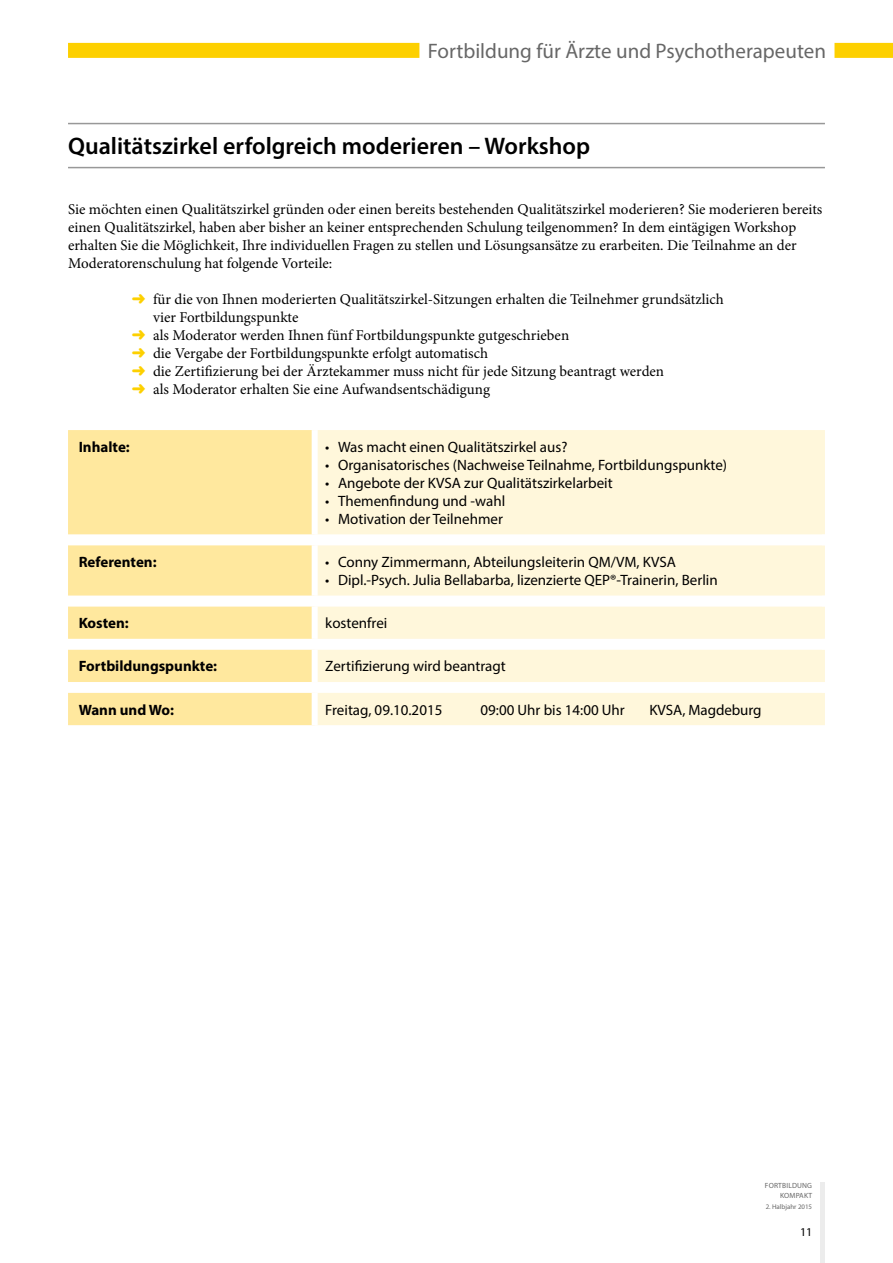
<style>
.page{position:relative;width:893px;height:1263px;background:#fff}
.page>*{position:absolute;margin:0;border:0;box-sizing:border-box;transform-origin:0 0}
.t1{font:600 24px "Myriad Pro";color:#000}
.t2{font:21px "Myriad Pro";color:#676767}
.t3{font:15px/18px "Minion Pro";color:#000}
.t4{font:15px "Myriad Pro";color:#000}
.t5{font:700 15px "Myriad Pro";color:#000}
.t6{font:12px "Myriad Pro";color:#000}
.t7{font:7.5px/10.5px "Myriad Pro";letter-spacing:.02em;color:#676767;text-align:right}
.t8{font:6.9px "Myriad Pro";color:#676767}
.s1{color:#fdd000}
</style>
<div class="page">
<div style="left:820px;top:1182px;width:5px;height:81px;background:#ececec"></div>
<div style="left:68px;top:43px;width:825px;height:15px;background:#fdd000"></div>
<div style="left:419px;top:36px;width:415px;height:30px;background:#fff"></div>
<div style="left:68px;top:430px;width:244px;height:295px;background:#ffe89e"></div>
<div style="left:318px;top:430px;width:507px;height:295px;background:#fff7db"></div>
<svg style="left:68px;top:535px;width:757px;height:158px;fill:#fff7db"></svg>
<div style="left:822px;top:535px;width:6px;height:10px;background:#fff"></div>
<div style="left:822px;top:596px;width:6px;height:10px;background:#fff"></div>
<div style="left:822px;top:639px;width:6px;height:10px;background:#fff"></div>
<div style="left:822px;top:682px;width:6px;height:11px;background:#fff"></div>
<div style="left:312px;top:649px;width:6px;height:33px;background:#fff"></div>
<div style="left:312px;top:606px;width:6px;height:33px;background:#fff"></div>
<div style="left:312px;top:545px;width:6px;height:51px;background:#fff"></div>
<hr style="left:68px;top:123px;width:757px;height:1px;background:#989898">
<hr style="left:68px;top:167px;width:757px;height:1px;background:#989898">
<h2 class="t2" style="left:428px;top:38px;width:400px">Fortbildung für Ärzte und Psychotherapeuten</h2>
<h1 class="t1" style="left:68px;top:131px;width:524px">Qualitätszirkel erfolgreich moderieren – Workshop</h1>
<p class="t3" style="left:68px;top:200px;width:756px">Sie möchten einen Qualitätszirkel gründen oder einen bereits bestehenden Qualitätszirkel moderieren? Sie moderieren bereits einen Qualitätszirkel, haben aber bisher an keiner entsprechenden Schulung teilgenommen? In dem eintägigen Workshop erhalten Sie die Möglichkeit, Ihre individuellen Fragen zu stellen und Lösungsansätze zu erarbeiten. Die Teilnahme an der Moderatorenschulung hat folgende Vorteile:</p>
<p class="t3" style="left:132px;top:290px;width:594px"><span class="s1">➜</span> für die von Ihnen moderierten Qualitätszirkel-Sitzungen erhalten die Teilnehmer grundsätzlich</p>
<p class="t3" style="left:153px;top:308px;width:147px">vier Fortbildungspunkte</p>
<p class="t3" style="left:132px;top:326px;width:439px"><span class="s1">➜</span> als Moderator werden Ihnen fünf Fortbildungspunkte gutgeschrieben</p>
<p class="t3" style="left:132px;top:344px;width:358px"><span class="s1">➜</span> die Vergabe der Fortbildungspunkte erfolgt automatisch</p>
<p class="t3" style="left:132px;top:362px;width:534px"><span class="s1">➜</span> die Zertifizierung bei der Ärztekammer muss nicht für jede Sitzung beantragt werden</p>
<p class="t3" style="left:132px;top:380px;width:360px"><span class="s1">➜</span> als Moderator erhalten Sie eine Aufwandsentschädigung</p>
<p class="t5" style="left:79px;top:437px;width:53px">Inhalte:</p>
<p class="t4" style="left:325px;top:438px;width:244px">• Was macht einen Qualitätszirkel aus?</p>
<p class="t4" style="left:325px;top:456px;width:403px">• Organisatorisches (Nachweise Teilnahme, Fortbildungspunkte)</p>
<p class="t4" style="left:325px;top:474px;width:289px">• Angebote der KVSA zur Qualitätszirkelarbeit</p>
<p class="t4" style="left:325px;top:492px;width:181px">• Themenfindung und -wahl</p>
<p class="t4" style="left:325px;top:510px;width:179px">• Motivation der Teilnehmer</p>
<p class="t5" style="left:79px;top:552px;width:79px">Referenten:</p>
<p class="t4" style="left:325px;top:553px;width:352px">• Conny Zimmermann, Abteilungsleiterin QM/VM, KVSA</p>
<p class="t4" style="left:325px;top:571px;width:394px">• Dipl.-Psych. Julia Bellabarba, lizenzierte QEP®-Trainerin, Berlin</p>
<p class="t5" style="left:79px;top:613px;width:52px">Kosten:</p>
<p class="t4" style="left:325px;top:614px;width:64px">kostenfrei</p>
<p class="t5" style="left:79px;top:656px;width:140px">Fortbildungspunkte:</p>
<p class="t4" style="left:325px;top:657px;width:182px">Zertifizierung wird beantragt</p>
<p class="t5" style="left:79px;top:700px;width:97px">Wann und Wo:</p>
<p class="t4" style="left:325px;top:700px;width:119px">Freitag, 09.10.2015</p>
<p class="t4" style="left:480px;top:700px;width:146px">09:00 Uhr bis 14:00 Uhr</p>
<p class="t4" style="left:649px;top:700px;width:114px">KVSA, Magdeburg</p>
<p class="t7" style="left:765px;top:1180px;width:49px">FORTBILDUNG<br>KOMPAKT</p>
<p class="t8" style="left:766px;top:1202px;width:48px">2. Halbjahr 2015</p>
<p class="t6" style="left:800px;top:1224px;width:14px">11</p>
</div>
